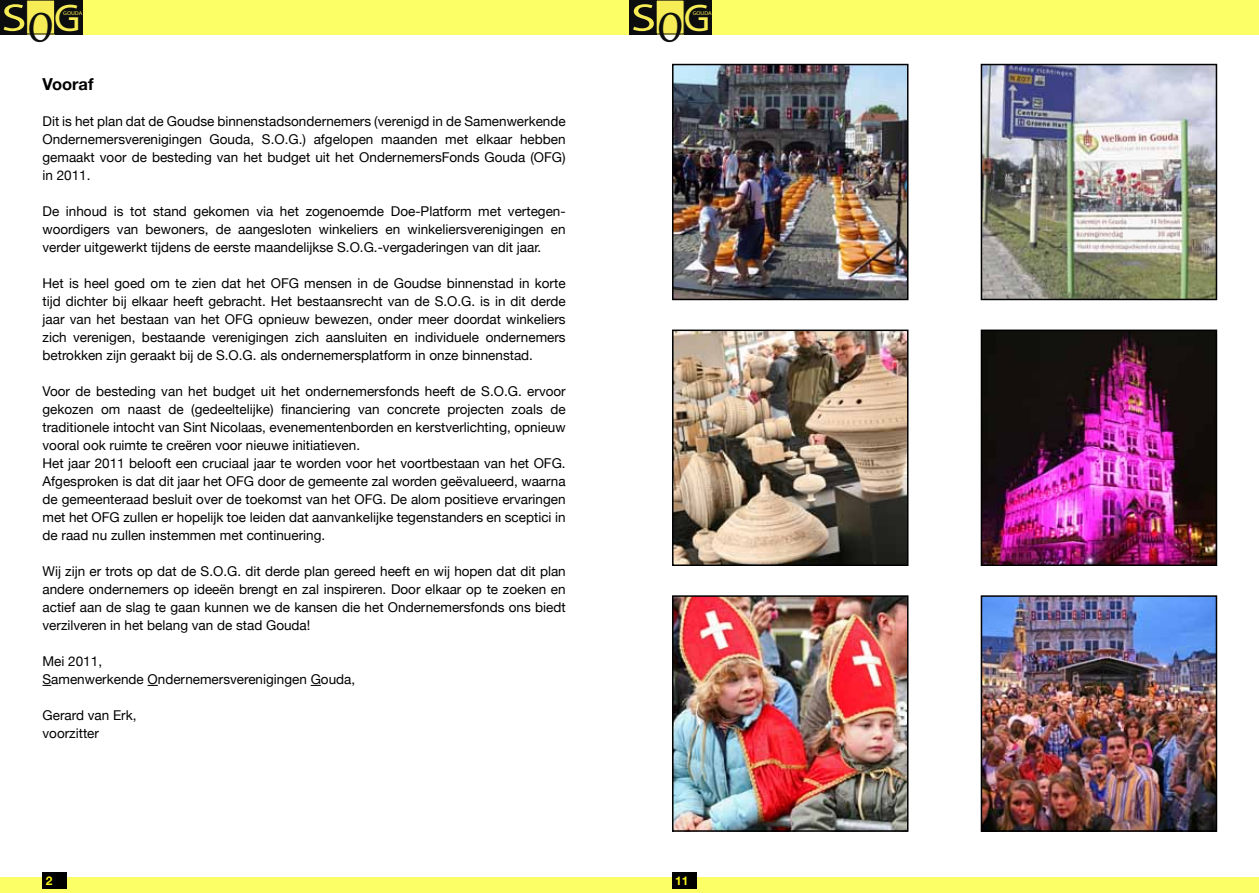
<style>
.page{position:relative;width:1259px;height:893px;background:#fff}
.page>*{position:absolute;margin:0;border:0;box-sizing:border-box;transform-origin:0 0}
.t1{font:38.7px "Trebuchet MS";color:#f5ec56;scale:1.32 1}
.t2{font:38.7px "Trebuchet MS";color:#f5ec56;scale:1.05 1}
.t3{font:700 16.5px "Helvetica Neue";color:#000}
.t4{font:13.5px/18px "Helvetica Neue";color:#000;text-align:justify}
.t5{font:700 12px "Helvetica Neue";color:#f7f410}
.t6{font:700 5.55px "Trebuchet MS";color:#f6ed51;scale:1.07 1}
</style>
<div class="page">
<div style="left:0;top:877px;width:1259px;height:16px;background:#fdff66"></div>
<div style="left:0;top:0;width:1259px;height:35px;background:#fdff66"></div>
<div style="left:0;top:0;width:27px;height:34px;background:#0c0d0e"></div>
<div style="left:55px;top:0;width:28px;height:34px;background:#0c0d0e"></div>
<div style="left:27px;top:0;width:28px;height:34px;background:#f5ec56;border:1px solid #0f0f10"></div>
<div style="left:43px;top:872px;width:24px;height:16px;background:#000"></div>
<div style="left:629px;top:0;width:28px;height:34px;background:#0c0d0e"></div>
<div style="left:684px;top:0;width:28px;height:34px;background:#0c0d0e"></div>
<div style="left:656px;top:0;width:28px;height:34px;background:#f5ec56"></div>
<div style="left:672px;top:872px;width:24px;height:16px;background:#000"></div>
<img style="left:675px;top:67px;width:230px;height:230px">
<div style="left:672px;top:64px;width:236px;height:236px;border:2px solid #000"></div>
<img style="left:983px;top:67px;width:231px;height:230px">
<div style="left:980px;top:64px;width:237px;height:236px;border:2px solid #000"></div>
<img style="left:675px;top:333px;width:230px;height:230px">
<div style="left:672px;top:330px;width:236px;height:236px;border:2px solid #000"></div>
<img style="left:983px;top:333px;width:231px;height:230px">
<div style="left:980px;top:330px;width:237px;height:236px;border:2px solid #000"></div>
<img style="left:675px;top:598px;width:230px;height:231px">
<div style="left:672px;top:595px;width:236px;height:237px;border:2px solid #000"></div>
<img style="left:983px;top:598px;width:231px;height:231px">
<div style="left:980px;top:595px;width:237px;height:237px;border:2px solid #000"></div>
<svg style="left:28px;top:12px;width:25px;height:23px"></svg>
<svg style="left:657px;top:12px;width:26px;height:23px"></svg>
<h1 class="t1" style="left:1px;top:-6px;width:21px">S</h1>
<h1 class="t2" style="left:54px;top:-5px;width:27px">G</h1>
<p class="t6" style="left:63px;top:10px;width:19px">GOUDA</p>
<h1 class="t1" style="left:631px;top:-6px;width:21px">S</h1>
<h1 class="t2" style="left:683px;top:-5px;width:27px">G</h1>
<p class="t6" style="left:692px;top:10px;width:19px">GOUDA</p>
<p class="t3" style="left:43px;top:74px;width:53px">Vooraf</p>
<p class="t4" style="left:43px;top:112px;width:525px">Dit is het plan dat de Goudse binnenstadsondernemers (verenigd in de Samenwerkende Ondernemersverenigingen Gouda, S.O.G.) afgelopen maanden met elkaar hebben gemaakt voor de besteding van het budget uit het OndernemersFonds Gouda (OFG) in 2011.</p>
<p class="t4" style="left:43px;top:202px;width:524px">De inhoud is tot stand gekomen via het zogenoemde Doe-Platform met vertegen&shy;woordigers van bewoners, de aangesloten winkeliers en winkeliersverenigingen en verder uitgewerkt tijdens de eerste maandelijkse S.O.G.-vergaderingen van dit jaar.</p>
<p class="t4" style="left:43px;top:274px;width:525px">Het is heel goed om te zien dat het OFG mensen in de Goudse binnenstad in korte tijd dichter bij elkaar heeft gebracht. Het bestaansrecht van de S.O.G. is in dit derde jaar van het bestaan van het OFG opnieuw bewezen, onder meer doordat winkeliers zich verenigen, bestaande verenigingen zich aansluiten en individuele ondernemers betrokken zijn geraakt bij de S.O.G. als ondernemersplatform in onze binnenstad.</p>
<p class="t4" style="left:43px;top:382px;width:525px;text-align:left">Voor de besteding van het budget uit het ondernemersfonds heeft de S.O.G. ervoor gekozen om naast de (gedeeltelijke) financiering van concrete projecten zoals de traditionele intocht van Sint Nicolaas, evenementenborden en kerstverlichting, opnieuw vooral ook ruimte te creëren voor nieuwe initiatieven.<br>Het jaar 2011 belooft een cruciaal jaar te worden voor het voortbestaan van het OFG.<br>Afgesproken is dat dit jaar het OFG door de gemeente zal worden geëvalueerd, waarna de gemeenteraad besluit over de toekomst van het OFG. De alom positieve ervaringen met het OFG zullen er hopelijk toe leiden dat aanvankelijke tegenstanders en sceptici in de raad nu zullen instemmen met continuering.</p>
<p class="t4" style="left:43px;top:562px;width:525px">Wij zijn er trots op dat de S.O.G. dit derde plan gereed heeft en wij hopen dat dit plan andere ondernemers op ideeën brengt en zal inspireren. Door elkaar op te zoeken en actief aan de slag te gaan kunnen we de kansen die het Ondernemersfonds ons biedt verzilveren in het belang van de stad Gouda!</p>
<p class="t4" style="left:43px;top:652px;width:314px">Mei 2011,<br>Samenwerkende Ondernemersverenigingen Gouda,</p>
<p class="t4" style="left:43px;top:706px;width:96px">Gerard van Erk, voorzitter</p>
<p class="t5" style="left:46px;top:873px;width:8px">2</p>
<p class="t5" style="left:675px;top:873px;width:15px">11</p>
</div>
